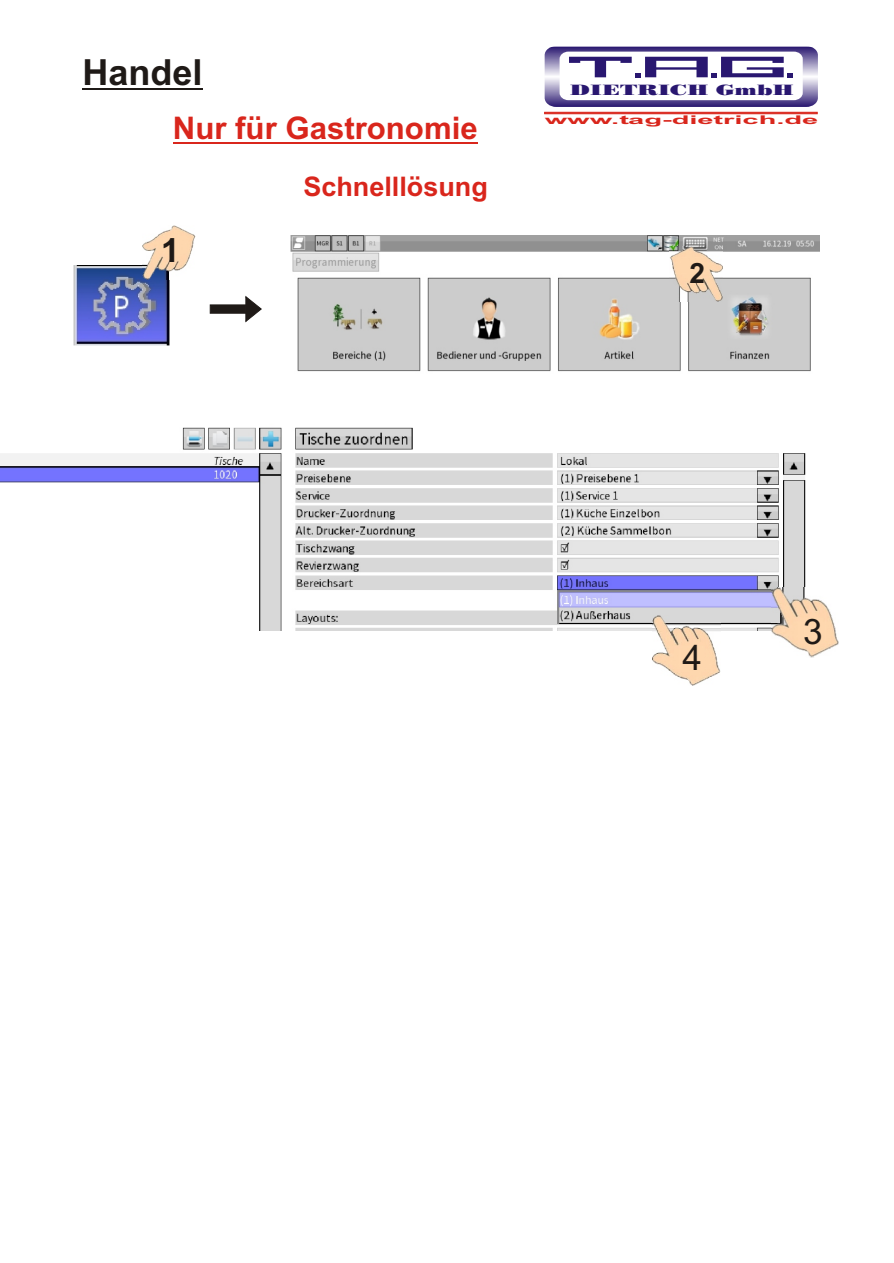
<style>
.page{position:relative;width:894px;height:1263px;background:#fff}
.page>*{position:absolute;margin:0;border:0;box-sizing:border-box;transform-origin:0 0}
.t1{font:700 36px "Arial";color:#1f1a17}
.t2{font:35.1px "Arial";color:#1f1a17}
.t3{font:700 33.3px "Arial";color:#1f1a17}
.t4{font:700 31.2px "Arial";color:#d9261c}
.t5{font:700 28.05px "Arial";color:#1f1a17}
.t6{font:700 27px "Arial";color:#d9261c}
.t7{font:14.85px "Poster Bodoni BT";color:#291770;scale:1.55 1}
.t8{font:700 12px "Arial";color:#d9261c;scale:2.41 1}
</style>
<div class="page">
<img style="left:0;top:427px;width:806px;height:204px">
<img style="left:653px;top:615px;width:68px;height:71px">
<img style="left:771px;top:587px;width:68px;height:71px">
<img style="left:290px;top:235px;width:530px;height:137px">
<img style="left:670px;top:247px;width:52px;height:54px">
<div style="left:544px;top:112px;width:273px;height:2px;background:#d9261c;border:1px solid #d9261c"></div>
<svg style="left:545px;top:46px;width:273px;height:61px"></svg>
<img style="left:73px;top:265px;width:96px;height:80px">
<img style="left:143px;top:225px;width:52px;height:55px">
<div style="left:210px;top:305px;width:36px;height:8px;background:#1f1a17"></div>
<svg style="left:245px;top:296px;width:17px;height:26px"></svg>
<hr style="left:82px;top:88px;width:120px;height:2px;background:#1f1a17">
<hr style="left:173px;top:142px;width:305px;height:1px;background:#d9261c">
<h1 class="t1" style="left:82px;top:59px;width:122px">Handel</h1>
<h3 class="t4" style="left:173px;top:116px;width:306px">Nur für Gastronomie</h3>
<h3 class="t3" style="left:161px;top:238px;width:20px">1</h3>
<h3 class="t6" style="left:303px;top:177px;width:186px">Schnelllösung</h3>
<p class="t7" style="left:570px;top:84px;width:146px">DIETRICH GmbH</p>
<p class="t8" style="left:545px;top:115px;width:115px">www.tag-dietrich.de</p>
<h3 class="t5" style="left:689px;top:262px;width:17px">2</h3>
<h2 class="t2" style="left:682px;top:645px;width:21px">4</h2>
<h2 class="t2" style="left:803px;top:618px;width:21px">3</h2>
</div>
